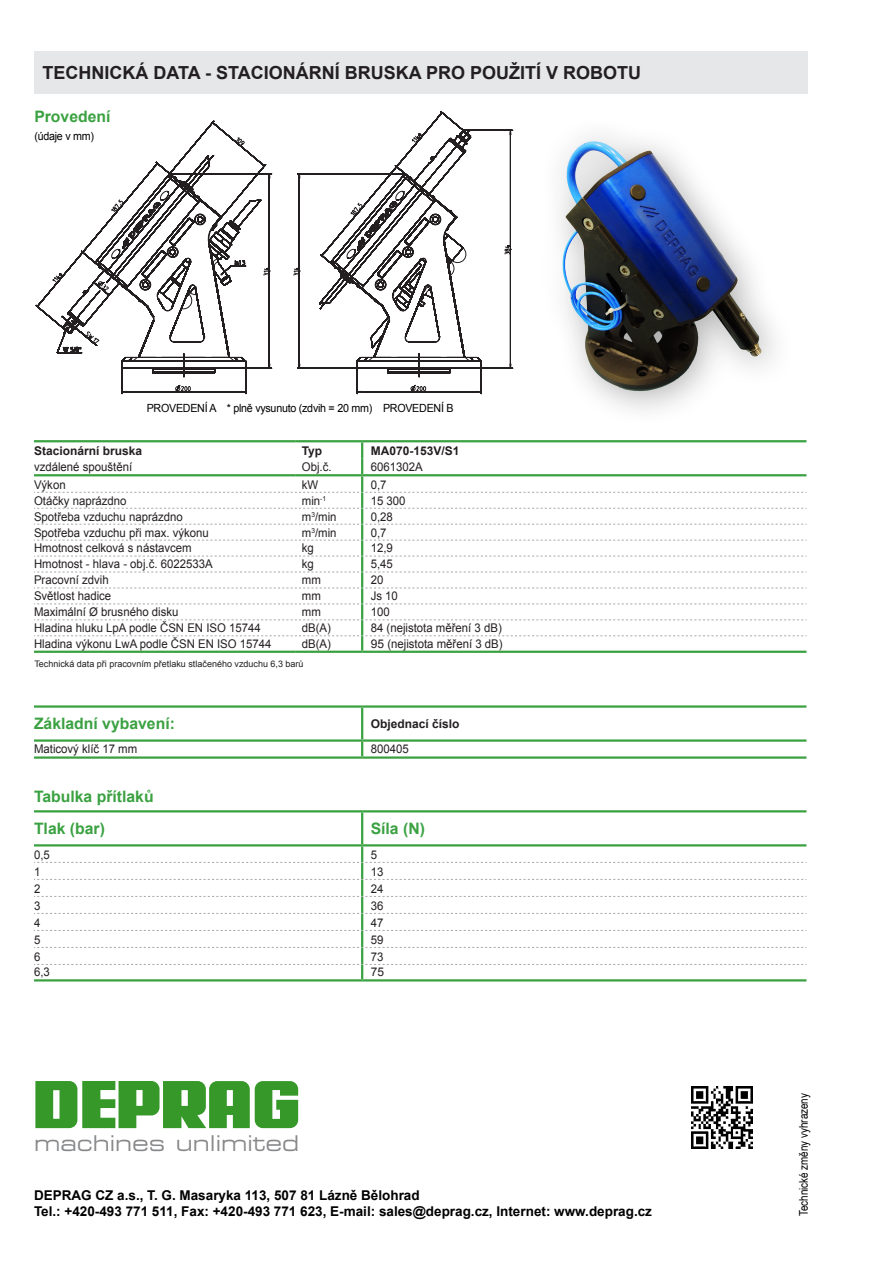
<style>
.page{position:relative;width:893px;height:1263px;background:#fff}
.page>*{position:absolute;margin:0;border:0;box-sizing:border-box;transform-origin:0 0}
.t1{font:expanded 21.75px "Square 721 BT";color:#87888a}
.ÜS_12_Pkt_hf{font:700 18px "Arial";color:#231f20}
.ÜS_12_Pkt_hf-2{font:700 15.75px "Arial";color:#3aa141}
.ÜS_10_5_Pkt_hf_grün{font:700 15.75px "Arial";color:#3aa141}
.t2{font:700 13.5px/16.2px "Arial";color:#000}
.Tabelle_8_Pkt{font:12px "Arial";color:#231f20;scale:.95 1}
.Tabelle_8_Pkt_hf{font:700 12px "Arial";color:#231f20}
.Tabelle_8_Pkt-2{font:12px "Arial";color:#231f20}
.t3{font:12px "Arial Narrow";color:#000}
.Tabelle_8_Pkt-3{font:11.25px "Arial";letter-spacing:-.025em;color:#000;scale:.95 1}
.Fußzeile_6_Pkt{font:9px "Arial";color:#231f20}
</style>
<div class="page">
<img style="left:561px;top:136px;width:209px;height:262px">
<div style="left:34px;top:51px;width:774px;height:43px;background:#e6e7e9"></div>
<hr style="left:34px;top:440px;width:262px;height:2px;background:#3aa141">
<hr style="left:296px;top:440px;width:66px;height:2px;background:#3aa141">
<hr style="left:34px;top:651px;width:262px;height:2px;background:#3aa141">
<hr style="left:296px;top:651px;width:66px;height:2px;background:#3aa141">
<hr style="left:362px;top:440px;width:444px;height:2px;background:#3aa141">
<hr style="left:362px;top:651px;width:444px;height:2px;background:#3aa141">
<svg style="left:34px;top:441px;width:772px;height:210px"></svg>
<hr style="left:34px;top:705px;width:328px;height:3px;background:#3aa141">
<hr style="left:362px;top:705px;width:444px;height:3px;background:#3aa141">
<svg style="left:34px;top:706px;width:772px;height:50px"></svg>
<hr style="left:34px;top:756px;width:328px;height:3px;background:#3aa141">
<hr style="left:362px;top:756px;width:444px;height:3px;background:#3aa141">
<hr style="left:34px;top:810px;width:328px;height:2px;background:#3aa141">
<hr style="left:34px;top:979px;width:328px;height:2px;background:#3aa141">
<hr style="left:362px;top:810px;width:444px;height:2px;background:#3aa141">
<hr style="left:362px;top:979px;width:444px;height:2px;background:#3aa141">
<svg style="left:34px;top:811px;width:772px;height:168px"></svg>
<hr style="left:510px;top:249px;width:1px;height:119px;background:#231f20">
<hr style="left:510px;top:130px;width:1px;height:119px;background:#231f20">
<svg style="left:35px;top:111px;width:447px;height:283px"></svg>
<svg style="left:63px;top:130px;width:407px;height:247px"></svg>
<svg style="left:35px;top:1081px;width:263px;height:47px"></svg>
<img style="left:691px;top:1087px;width:61px;height:61px">
<p class="ÜS_12_Pkt_hf" style="left:43px;top:61px;width:600px">TECHNICKÁ DATA - STACIONÁRNÍ BRUSKA PRO POUŽITÍ V ROBOTU</p>
<p class="ÜS_10_5_Pkt_hf_grün" style="left:34px;top:106px;width:78px">Provedení</p>
<p class="Tabelle_8_Pkt-3" style="left:34px;top:129px;width:64px">(údaje v mm)</p>
<p class="Tabelle_8_Pkt-3" style="left:147px;top:401px;width:325px">PROVEDENÍ A * plně vysunuto (zdvih = 20 mm) PROVEDENÍ B</p>
<p class="Tabelle_8_Pkt_hf" style="left:34px;top:442px;width:110px">Stacionární bruska</p>
<p class="Tabelle_8_Pkt_hf" style="left:302px;top:442px;width:22px">Typ</p>
<p class="Tabelle_8_Pkt_hf" style="left:371px;top:442px;width:90px">MA070-153V/S1</p>
<p class="Tabelle_8_Pkt" style="left:34px;top:458px;width:105px">vzdálené spouštění</p>
<p class="Tabelle_8_Pkt" style="left:302px;top:458px;width:33px">Obj.č.</p>
<p class="Tabelle_8_Pkt" style="left:371px;top:458px;width:56px">6061302A</p>
<p class="Tabelle_8_Pkt" style="left:34px;top:476px;width:35px">Výkon</p>
<p class="Tabelle_8_Pkt" style="left:302px;top:476px;width:19px">kW</p>
<p class="Tabelle_8_Pkt" style="left:371px;top:476px;width:18px">0,7</p>
<p class="Tabelle_8_Pkt" style="left:34px;top:492px;width:99px">Otáčky naprázdno</p>
<p class="Tabelle_8_Pkt" style="left:302px;top:492px;width:27px">min<sup>-1</sup></p>
<p class="Tabelle_8_Pkt" style="left:371px;top:492px;width:38px">15 300</p>
<p class="Tabelle_8_Pkt" style="left:34px;top:508px;width:158px">Spotřeba vzduchu naprázdno</p>
<p class="Tabelle_8_Pkt" style="left:302px;top:508px;width:38px">m<sup>3</sup>/min</p>
<p class="Tabelle_8_Pkt" style="left:371px;top:508px;width:25px">0,28</p>
<p class="Tabelle_8_Pkt" style="left:34px;top:524px;width:186px">Spotřeba vzduchu při max. výkonu</p>
<p class="Tabelle_8_Pkt" style="left:302px;top:524px;width:38px">m<sup>3</sup>/min</p>
<p class="Tabelle_8_Pkt" style="left:371px;top:524px;width:18px">0,7</p>
<p class="Tabelle_8_Pkt" style="left:34px;top:540px;width:168px">Hmotnost celková s nástavcem</p>
<p class="Tabelle_8_Pkt" style="left:302px;top:540px;width:14px">kg</p>
<p class="Tabelle_8_Pkt" style="left:371px;top:540px;width:25px">12,9</p>
<p class="Tabelle_8_Pkt" style="left:34px;top:556px;width:190px">Hmotnost - hlava - obj.č. 6022533A</p>
<p class="Tabelle_8_Pkt" style="left:302px;top:556px;width:14px">kg</p>
<p class="Tabelle_8_Pkt" style="left:371px;top:556px;width:25px">5,45</p>
<p class="Tabelle_8_Pkt" style="left:34px;top:572px;width:80px">Pracovní zdvih</p>
<p class="Tabelle_8_Pkt" style="left:302px;top:572px;width:21px">mm</p>
<p class="Tabelle_8_Pkt" style="left:371px;top:572px;width:15px">20</p>
<p class="Tabelle_8_Pkt" style="left:34px;top:588px;width:83px">Světlost hadice</p>
<p class="Tabelle_8_Pkt" style="left:302px;top:588px;width:21px">mm</p>
<p class="Tabelle_8_Pkt" style="left:371px;top:588px;width:30px">Js 10</p>
<p class="Tabelle_8_Pkt" style="left:34px;top:604px;width:154px">Maximální Ø brusného disku</p>
<p class="Tabelle_8_Pkt" style="left:302px;top:604px;width:21px">mm</p>
<p class="Tabelle_8_Pkt" style="left:371px;top:604px;width:22px">100</p>
<p class="Tabelle_8_Pkt" style="left:34px;top:620px;width:240px">Hladina hluku LpA podle ČSN EN ISO 15744</p>
<p class="Tabelle_8_Pkt" style="left:302px;top:620px;width:32px">dB(A)</p>
<p class="Tabelle_8_Pkt" style="left:371px;top:620px;width:140px">84 (nejistota měření 3 dB)</p>
<p class="Tabelle_8_Pkt" style="left:34px;top:636px;width:252px">Hladina výkonu LwA podle ČSN EN ISO 15744</p>
<p class="Tabelle_8_Pkt" style="left:302px;top:636px;width:32px">dB(A)</p>
<p class="Tabelle_8_Pkt-2" style="left:371px;top:636px;width:133px">95 (nejistota měření 3 dB)</p>
<p class="Fußzeile_6_Pkt" style="left:34px;top:658px;width:271px">Technická data při pracovním přetlaku stlačeného vzduchu 6,3 barů</p>
<p class="ÜS_12_Pkt_hf-2" style="left:34px;top:713px;width:142px">Základní vybavení:</p>
<p class="Tabelle_8_Pkt_hf" style="left:371px;top:716px;width:90px">Objednací číslo</p>
<p class="Tabelle_8_Pkt" style="left:34px;top:741px;width:110px">Maticový klíč 17 mm</p>
<p class="Tabelle_8_Pkt" style="left:371px;top:741px;width:42px">800405</p>
<p class="ÜS_12_Pkt_hf-2" style="left:34px;top:786px;width:121px">Tabulka přítlaků</p>
<p class="ÜS_12_Pkt_hf-2" style="left:34px;top:818px;width:72px">Tlak (bar)</p>
<p class="ÜS_12_Pkt_hf-2" style="left:371px;top:818px;width:56px">Síla (N)</p>
<p class="Tabelle_8_Pkt" style="left:34px;top:847px;width:18px">0,5</p>
<p class="Tabelle_8_Pkt" style="left:371px;top:847px;width:8px">5</p>
<p class="Tabelle_8_Pkt" style="left:34px;top:863px;width:8px">1</p>
<p class="Tabelle_8_Pkt" style="left:371px;top:863px;width:15px">13</p>
<p class="Tabelle_8_Pkt" style="left:34px;top:880px;width:8px">2</p>
<p class="Tabelle_8_Pkt" style="left:371px;top:880px;width:15px">24</p>
<p class="Tabelle_8_Pkt" style="left:34px;top:898px;width:8px">3</p>
<p class="Tabelle_8_Pkt" style="left:371px;top:898px;width:15px">36</p>
<p class="Tabelle_8_Pkt" style="left:34px;top:915px;width:8px">4</p>
<p class="Tabelle_8_Pkt" style="left:371px;top:915px;width:15px">47</p>
<p class="Tabelle_8_Pkt" style="left:34px;top:932px;width:8px">5</p>
<p class="Tabelle_8_Pkt" style="left:371px;top:932px;width:15px">59</p>
<p class="Tabelle_8_Pkt" style="left:34px;top:949px;width:8px">6</p>
<p class="Tabelle_8_Pkt" style="left:371px;top:949px;width:15px">73</p>
<p class="Tabelle_8_Pkt" style="left:34px;top:964px;width:18px">6,3</p>
<p class="Tabelle_8_Pkt-2" style="left:371px;top:964px;width:15px">75</p>
<p class="t1" style="left:34px;top:1130px;width:267px">machines unlimited</p>
<p class="t2" style="left:34px;top:1187px;width:619px">DEPRAG CZ a.s., T. G. Masaryka 113, 507 81 Lázně Bělohrad<br>Tel.: +420-493 771 511, Fax: +420-493 771 623, E-mail: sales@deprag.cz, Internet: www.deprag.cz</p>
<p class="t3" style="left:795px;top:1216px;width:125px;rotate:-90deg">Technické změny vyhrazeny</p>
</div>
